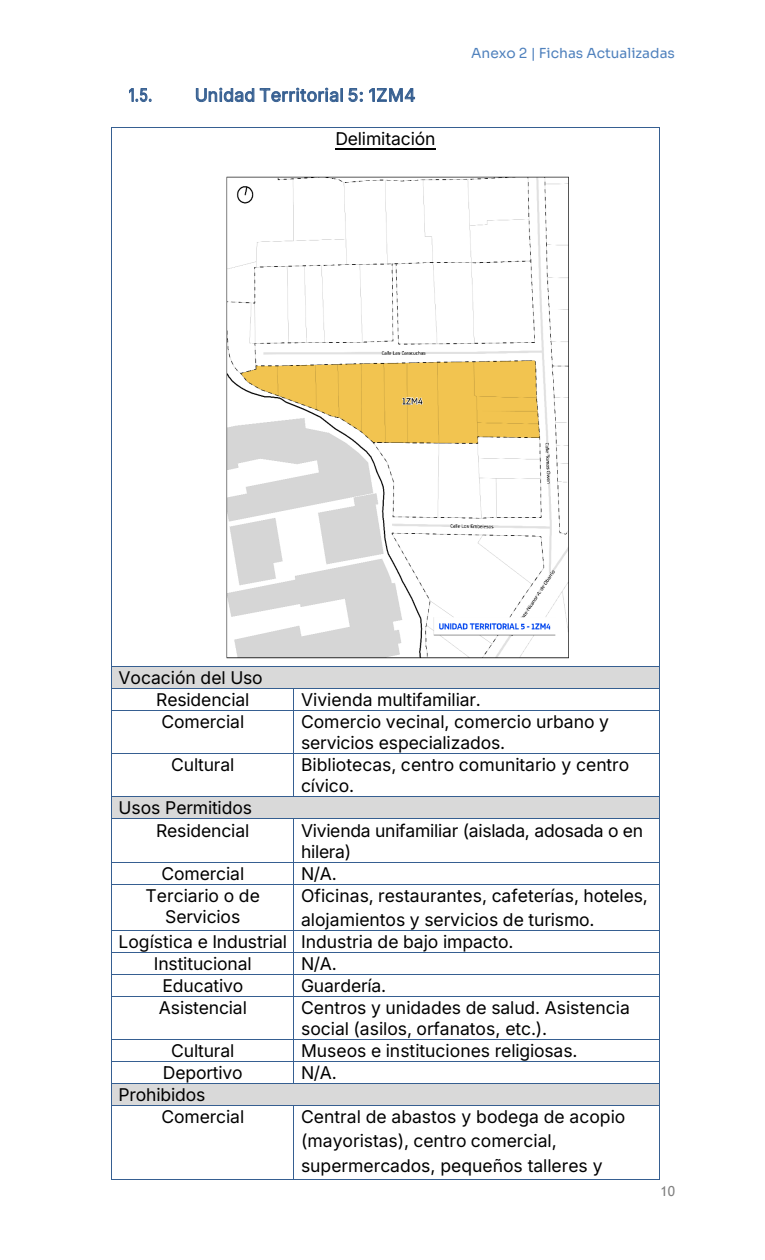
<style>
.page{position:relative;width:765px;height:1260px;background:#fff}
.page>*{position:absolute;margin:0;border:0;box-sizing:border-box;transform-origin:0 0}
.t1{font:17.5px/21.1px "Inter";letter-spacing:-.005em;color:#000}
.t2{font:17.5px "Inter";letter-spacing:.02em;color:#365f91}
.t3{font:17.5px "Inter";letter-spacing:.02em;color:#365f91;scale:.8 1}
.t4{font:13.75px "Sora";color:#4f81bd}
.t5{font:13.75px "Trebuchet MS";color:#808080}
</style>
<div class="page">
<svg style="left:129px;top:88px;width:23px;height:14px"></svg>
<svg style="left:196px;top:88px;width:58px;height:14px"></svg>
<svg style="left:260px;top:88px;width:103px;height:14px"></svg>
<svg style="left:369px;top:88px;width:46px;height:14px"></svg>
<hr style="left:335px;top:148px;width:100px;height:1px;background:#000">
<hr style="left:112px;top:127px;width:547px;height:1px;background:#365f91">
<hr style="left:111px;top:128px;width:1px;height:538px;background:#365f91">
<hr style="left:659px;top:128px;width:1px;height:538px;background:#365f91">
<div style="left:112px;top:667px;width:547px;height:21px;background:#d9d9d9"></div>
<hr style="left:112px;top:666px;width:547px;height:1px;background:#365f91">
<hr style="left:112px;top:688px;width:182px;height:1px;background:#365f91">
<hr style="left:294px;top:688px;width:365px;height:1px;background:#365f91">
<svg style="left:111px;top:666px;width:1px;height:45px"></svg>
<hr style="left:112px;top:710px;width:182px;height:1px;background:#365f91">
<hr style="left:294px;top:710px;width:365px;height:1px;background:#365f91">
<svg style="left:659px;top:666px;width:1px;height:45px"></svg>
<hr style="left:111px;top:711px;width:1px;height:42px;background:#365f91">
<hr style="left:294px;top:711px;width:1px;height:42px;background:#365f91">
<hr style="left:659px;top:711px;width:1px;height:42px;background:#365f91">
<hr style="left:112px;top:753px;width:182px;height:1px;background:#365f91">
<hr style="left:294px;top:753px;width:365px;height:1px;background:#365f91">
<hr style="left:111px;top:754px;width:1px;height:43px;background:#365f91">
<hr style="left:294px;top:754px;width:1px;height:43px;background:#365f91">
<hr style="left:659px;top:754px;width:1px;height:43px;background:#365f91">
<div style="left:112px;top:797px;width:547px;height:22px;background:#d9d9d9"></div>
<hr style="left:112px;top:796px;width:182px;height:1px;background:#365f91">
<hr style="left:294px;top:796px;width:365px;height:1px;background:#365f91">
<svg style="left:111px;top:797px;width:1px;height:22px"></svg>
<hr style="left:112px;top:819px;width:182px;height:1px;background:#365f91">
<hr style="left:294px;top:819px;width:365px;height:1px;background:#365f91">
<svg style="left:659px;top:797px;width:1px;height:22px"></svg>
<hr style="left:111px;top:819px;width:1px;height:43px;background:#365f91">
<hr style="left:294px;top:819px;width:1px;height:43px;background:#365f91">
<hr style="left:659px;top:819px;width:1px;height:43px;background:#365f91">
<hr style="left:112px;top:862px;width:182px;height:1px;background:#365f91">
<hr style="left:294px;top:862px;width:365px;height:1px;background:#365f91">
<svg style="left:111px;top:862px;width:1px;height:23px"></svg>
<hr style="left:112px;top:884px;width:182px;height:1px;background:#365f91">
<hr style="left:294px;top:884px;width:365px;height:1px;background:#365f91">
<svg style="left:659px;top:862px;width:1px;height:23px"></svg>
<hr style="left:111px;top:885px;width:1px;height:45px;background:#365f91">
<hr style="left:294px;top:885px;width:1px;height:45px;background:#365f91">
<hr style="left:659px;top:885px;width:1px;height:45px;background:#365f91">
<hr style="left:112px;top:930px;width:182px;height:1px;background:#365f91">
<hr style="left:294px;top:930px;width:365px;height:1px;background:#365f91">
<hr style="left:112px;top:952px;width:182px;height:1px;background:#365f91">
<hr style="left:294px;top:952px;width:365px;height:1px;background:#365f91">
<hr style="left:112px;top:974px;width:182px;height:1px;background:#365f91">
<hr style="left:294px;top:974px;width:365px;height:1px;background:#365f91">
<svg style="left:111px;top:930px;width:1px;height:67px"></svg>
<hr style="left:112px;top:996px;width:182px;height:1px;background:#365f91">
<hr style="left:294px;top:996px;width:365px;height:1px;background:#365f91">
<svg style="left:659px;top:930px;width:1px;height:67px"></svg>
<hr style="left:111px;top:997px;width:1px;height:42px;background:#365f91">
<hr style="left:294px;top:997px;width:1px;height:42px;background:#365f91">
<hr style="left:659px;top:997px;width:1px;height:42px;background:#365f91">
<hr style="left:112px;top:1039px;width:182px;height:1px;background:#365f91">
<hr style="left:294px;top:1039px;width:365px;height:1px;background:#365f91">
<hr style="left:112px;top:1061px;width:182px;height:1px;background:#365f91">
<hr style="left:294px;top:1061px;width:365px;height:1px;background:#365f91">
<div style="left:112px;top:1084px;width:547px;height:21px;background:#d9d9d9"></div>
<hr style="left:112px;top:1083px;width:182px;height:1px;background:#365f91">
<hr style="left:294px;top:1083px;width:365px;height:1px;background:#365f91">
<svg style="left:111px;top:1039px;width:1px;height:67px"></svg>
<hr style="left:112px;top:1105px;width:182px;height:1px;background:#365f91">
<hr style="left:294px;top:1105px;width:365px;height:1px;background:#365f91">
<svg style="left:659px;top:1039px;width:1px;height:67px"></svg>
<hr style="left:111px;top:1106px;width:1px;height:73px;background:#365f91">
<hr style="left:112px;top:1179px;width:182px;height:1px;background:#365f91">
<hr style="left:294px;top:1106px;width:1px;height:73px;background:#365f91">
<hr style="left:294px;top:1179px;width:365px;height:1px;background:#365f91">
<hr style="left:659px;top:1106px;width:1px;height:73px;background:#365f91">
<img style="left:226px;top:176px;width:343px;height:483px">
<p class="t3" style="left:129px;top:82px;width:31px">1.5.</p>
<p class="t2" style="left:195px;top:82px;width:222px">Unidad Territorial 5: 1ZM4</p>
<p class="t1" style="left:335px;top:127px;width:102px">Delimitación</p>
<p class="t4" style="left:471px;top:42px;width:205px">Anexo 2 | Fichas Actualizadas</p>
<p class="t1" style="left:156px;top:666px;width:108px;line-height:21.9px;text-indent:-38px">Vocación del Uso<br>Residencial</p>
<p class="t1" style="left:301px;top:689px;width:181px">Vivienda multifamiliar.</p>
<p class="t1" style="left:161px;top:711px;width:84px">Comercial</p>
<p class="t1" style="left:301px;top:711px;width:309px">Comercio vecinal, comercio urbano y servicios especializados.</p>
<p class="t1" style="left:171px;top:754px;width:65px">Cultural</p>
<p class="t1" style="left:301px;top:754px;width:330px">Bibliotecas, centro comunitario y centro cívico.</p>
<p class="t1" style="left:118px;top:796px;width:135px;line-height:22.2px;text-align:right">Usos Permitidos<br>Residencial</p>
<p class="t1" style="left:301px;top:819px;width:344px">Vivienda unifamiliar (aislada, adosada o en hilera)</p>
<p class="t1" style="left:161px;top:862px;width:84px">Comercial</p>
<p class="t1" style="left:301px;top:862px;width:37px">N/A.</p>
<p class="t1" style="left:146px;top:884px;width:116px;text-align:center">Terciario o de<br>Servicios</p>
<p class="t1" style="left:301px;top:883px;width:348px;line-height:24.5px">Oficinas, restaurantes, cafeterías, hoteles, alojamientos y servicios de turismo.</p>
<p class="t1" style="left:154px;top:930px;width:361px;line-height:21.9px;text-indent:-35px">Logística e Industrial Industria de bajo impacto.<br>Institucional</p>
<p class="t1" style="left:301px;top:952px;width:37px">N/A.</p>
<p class="t1" style="left:163px;top:975px;width:82px">Educativo</p>
<p class="t1" style="left:301px;top:975px;width:87px">Guardería.</p>
<p class="t1" style="left:159px;top:997px;width:90px">Asistencial</p>
<p class="t1" style="left:301px;top:997px;width:330px">Centros y unidades de salud. Asistencia social (asilos, orfanatos, etc.).</p>
<p class="t1" style="left:171px;top:1040px;width:65px">Cultural</p>
<p class="t1" style="left:301px;top:1040px;width:278px">Museos e instituciones religiosas.</p>
<p class="t1" style="left:163px;top:1062px;width:81px">Deportivo</p>
<p class="t1" style="left:301px;top:1062px;width:37px">N/A.</p>
<p class="t1" style="left:161px;top:1083px;width:84px;line-height:21.9px;text-indent:-43px">Prohibidos<br>Comercial</p>
<p class="t1" style="left:301px;top:1104px;width:326px;line-height:24.2px">Central de abastos y bodega de acopio (mayoristas), centro comercial, supermercados, pequeños talleres y</p>
<p class="t5" style="left:661px;top:1182px;width:16px">10</p>
</div>
